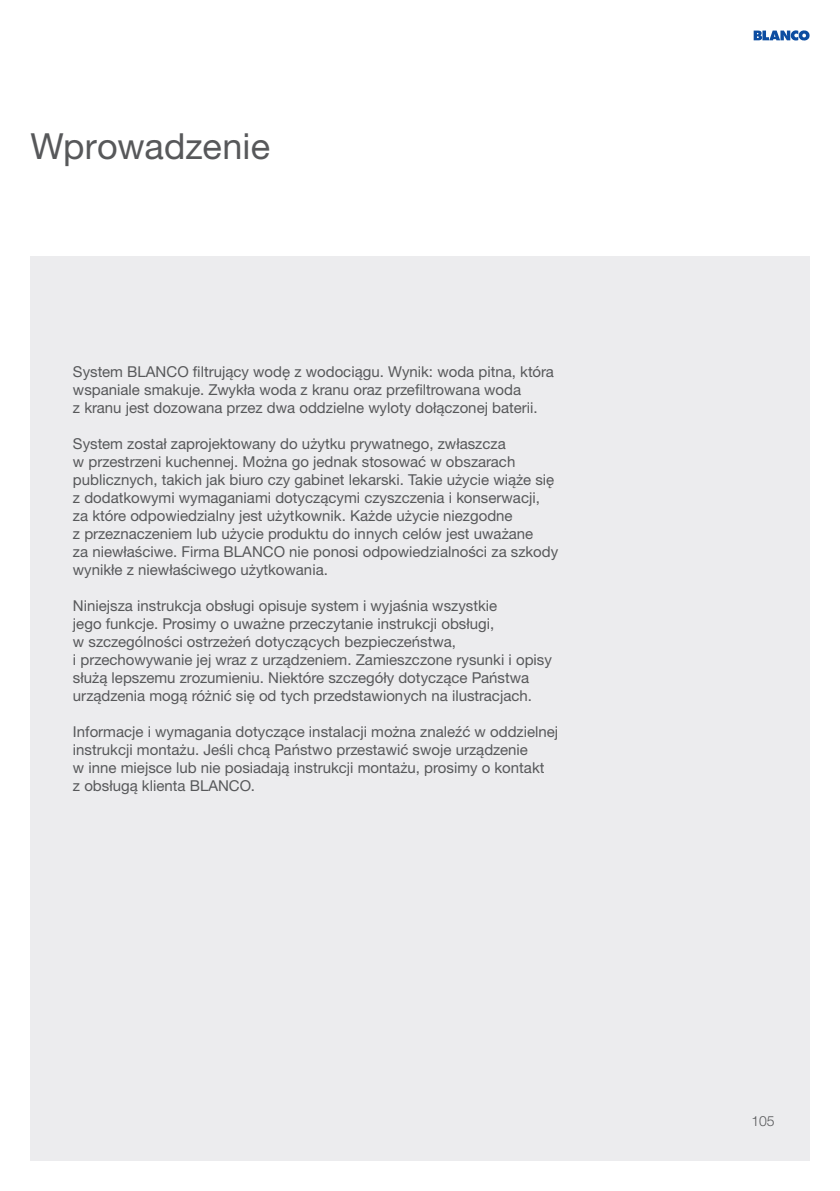
<style>
.page{position:relative;width:840px;height:1191px;background:#fff}
.page>*{position:absolute;margin:0;border:0;box-sizing:border-box;transform-origin:0 0}
.t1{font:36px "Helvetica Neue LTW1 G";letter-spacing:.005em;color:#57585a}
.t2{font:15px/18px "Helvetica Neue LTW1 G";color:#57585a}
.t3{font:300 14px "Helvetica Neue LTW1 G";color:#57585a}
</style>
<div class="page">
<div style="left:30px;top:256px;width:779px;height:904px;background:#ececee"></div>
<svg style="left:753px;top:30px;width:56px;height:11px"></svg>
<h1 class="t1" style="left:30px;top:124px;width:241px">Wprowadzenie</h1>
<p class="t2" style="left:73px;top:362px;width:482px">System BLANCO filtrujący wodę z wodociągu. Wynik: woda pitna, która wspaniale smakuje. Zwykła woda z kranu oraz przefiltrowana woda<br>z kranu jest dozowana przez dwa oddzielne wyloty dołączonej baterii.</p>
<p class="t2" style="left:73px;top:434px;width:486px">System został zaprojektowany do użytku prywatnego, zwłaszcza<br>w przestrzeni kuchennej. Można go jednak stosować w obszarach publicznych, takich jak biuro czy gabinet lekarski. Takie użycie wiąże się z dodatkowymi wymaganiami dotyczącymi czyszczenia i konserwacji, za które odpowiedzialny jest użytkownik. Każde użycie niezgodne<br>z przeznaczeniem lub użycie produktu do innych celów jest uważane<br>za niewłaściwe. Firma BLANCO nie ponosi odpowiedzialności za szkody wynikłe z niewłaściwego użytkowania.</p>
<p class="t2" style="left:73px;top:596px;width:480px">Niniejsza instrukcja obsługi opisuje system i wyjaśnia wszystkie<br>jego funkcje. Prosimy o uważne przeczytanie instrukcji obsługi,<br>w szczególności ostrzeżeń dotyczących bezpieczeństwa,<br>i przechowywanie jej wraz z urządzeniem. Zamieszczone rysunki i opisy służą lepszemu zrozumieniu. Niektóre szczegóły dotyczące Państwa urządzenia mogą różnić się od tych przedstawionych na ilustracjach.</p>
<p class="t2" style="left:73px;top:722px;width:486px">Informacje i wymagania dotyczące instalacji można znaleźć w oddzielnej instrukcji montażu. Jeśli chcą Państwo przestawić swoje urządzenie<br>w inne miejsce lub nie posiadają instrukcji montażu, prosimy o kontakt<br>z obsługą klienta BLANCO.</p>
<p class="t3" style="left:751px;top:1112px;width:25px">105</p>
</div>
